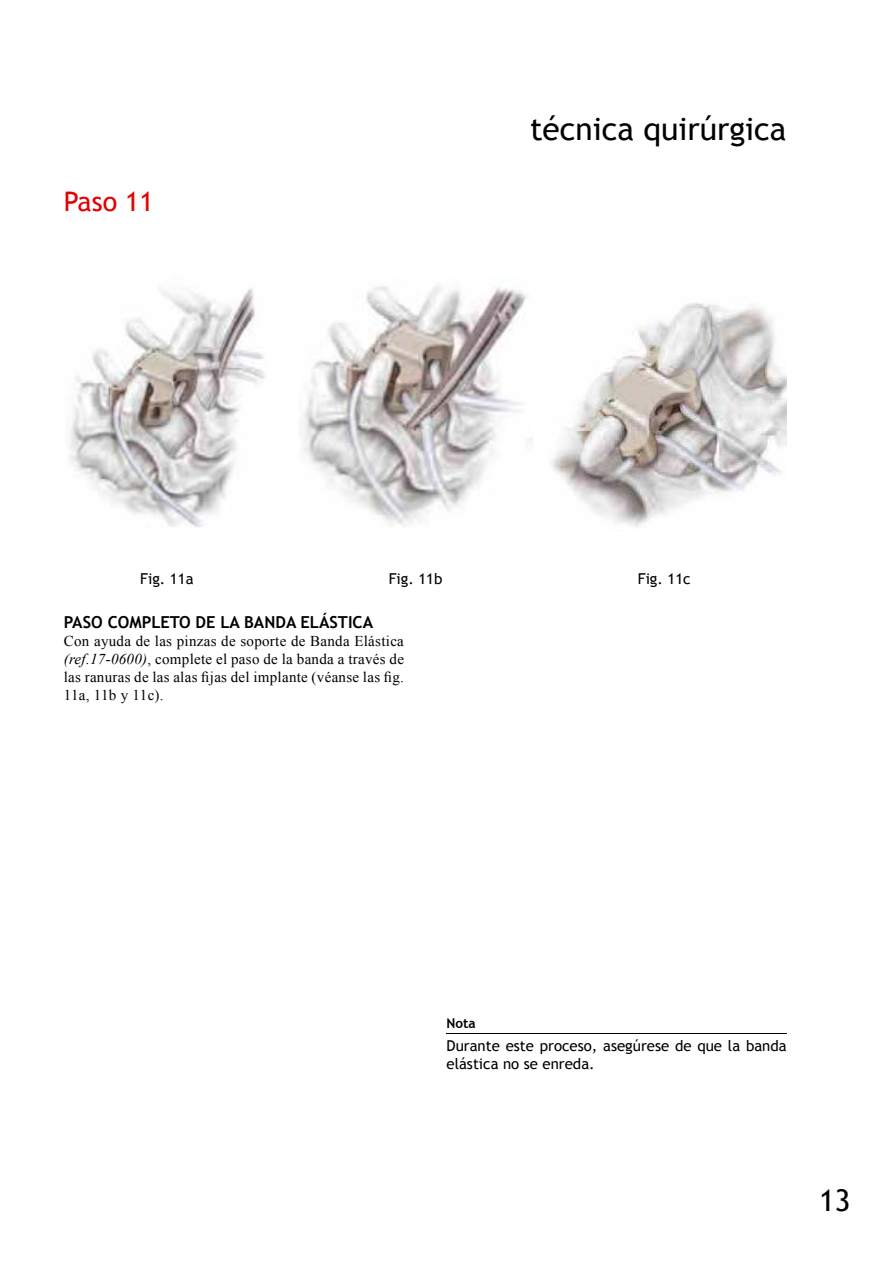
<style>
.page{position:relative;width:893px;height:1263px;background:#fff}
.page>*{position:absolute;margin:0;border:0;box-sizing:border-box;transform-origin:0 0}
.t1{font:31.65px "Trebuchet MS";color:#000}
.t2{font:30px "Trebuchet MS";color:#000}
.t3{font:27px "Trebuchet MS";color:#e50003}
.t4{font:700 16.5px "Trebuchet MS";color:#000}
.t5{font:15px/18px "Times New Roman";letter-spacing:.02em;color:#000;text-align:justify}
.t6{font:15px/18px "Trebuchet MS";color:#000}
.t7{font:700 13.5px "Trebuchet MS";color:#000}
.s1{font-style:italic}
</style>
<div class="page">
<img style="left:69px;top:287px;width:197px;height:240px">
<img style="left:300px;top:285px;width:233px;height:242px">
<img style="left:551px;top:303px;width:236px;height:224px">
<hr style="left:446px;top:1033px;width:341px;height:1px;background:#000">
<h3 class="t3" style="left:64px;top:186px;width:91px">Paso 11</h3>
<h1 class="t1" style="left:530px;top:110px;width:258px">técnica quirúrgica</h1>
<p class="t6" style="left:140px;top:570px;width:55px">Fig. 11a</p>
<p class="t6" style="left:389px;top:570px;width:55px">Fig. 11b</p>
<p class="t6" style="left:638px;top:570px;width:54px">Fig. 11c</p>
<p class="t4" style="left:64px;top:611px;width:311px">PASO COMPLETO DE LA BANDA ELÁSTICA</p>
<p class="t5" style="left:64px;top:631px;width:342px">Con ayuda de las pinzas de soporte de Banda Elástica <span class="s1">(ref.17-0600)</span>, complete el paso de la banda a través de las ranuras de las alas fijas del implante (véanse las fig.<br>11a, 11b y 11c).</p>
<p class="t7" style="left:446px;top:1015px;width:31px">Nota</p>
<p class="t6" style="left:446px;top:1036px;width:342px">Durante este proceso, asegúrese de que la banda elástica no se enreda.</p>
<h2 class="t2" style="left:819px;top:1182px;width:33px">13</h2>
</div>
